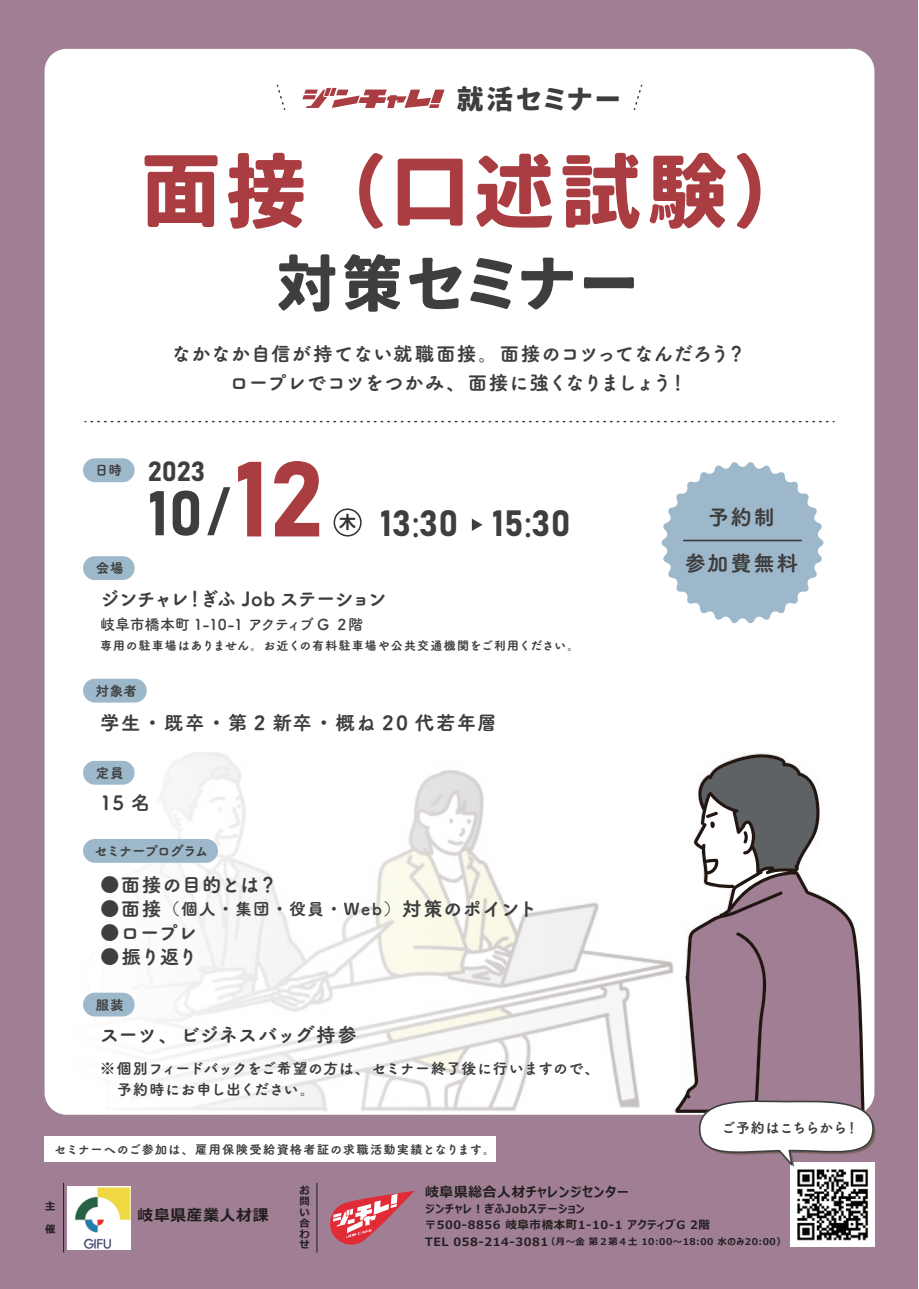
<style>
.page{position:relative;width:919px;height:1289px;background:#fff}
.page>*{position:absolute;margin:0;border:0;box-sizing:border-box;transform-origin:0 0}
.t1{font:79.8px "Gen Jyuu Gothic L P Heavy";letter-spacing:.07em;color:#aa3d41}
.t2{font:62.1px "Bahnschrift";color:#3e3e3f}
.t3{font:60.3px "Gen Jyuu Gothic L P Heavy";letter-spacing:.06em;color:#3e3e3f}
.t4{font:36px "Bahnschrift";color:#3e3e3f}
.t5{font:27.45px "Bahnschrift";color:#3e3e3f}
.t6{font:26.55px "Gen Jyuu Gothic L P Heavy";letter-spacing:.1em;color:#3e3e3f}
.t7{font:21.3px/45.2px "Tsuku A Rd Gothic Std E";letter-spacing:.08em;color:#3e3e3f;text-align:center}
.t8{font:19.5px/28.5px "Tsuku A Rd Gothic Std E";letter-spacing:.02em;color:#3e3e3f;text-align:center}
.t9{font:19.5px "Tsuku A Rd Gothic Std E";color:#3e3e3f}
.t10{font:19.5px "Tsuku A Rd Gothic Std E";letter-spacing:.075em;color:#3e3e3f}
.t11{font:19.5px "Tsuku A Rd Gothic Std E";letter-spacing:-.085em;color:#3e3e3f}
.t12{font:700 17.55px "Gen Jyuu Gothic L";color:#343434}
.t13{font:16.5px "Tsuku A Rd Gothic Std E";letter-spacing:.09em;color:#3e3e3f}
.t14{font:700 15.6px "Meiryo UI";letter-spacing:.05em;color:#231f20}
.t15{font:15px/21px "Tsuku A Rd Gothic Std E";letter-spacing:.005em;color:#3e3e3f}
.t16{font:15px "Tsuku A Rd Gothic Std B";letter-spacing:-.03em;color:#3e3e3f}
.t17{font:14.1px "Tsuku A Rd Gothic Std E";letter-spacing:-.01em;color:#3e3e3f}
.t18{font:700 13.65px "Meiryo UI";letter-spacing:.05em;color:#231f20}
.t19{font:13.65px "Tsuku A Rd Gothic Std E";letter-spacing:-.03em;color:#3e3e3f}
.t20{font:13.65px "Tsuku A Rd Gothic Std E";letter-spacing:-.085em;color:#3e3e3f}
.t21{font:12.3px "Tsuku A Rd Gothic Std E";letter-spacing:.075em;color:#3e3e3f}
.t22{font:12px "Tsuku A Rd Gothic Std E";letter-spacing:.075em;color:#3e3e3f}
.t23{font:700 11.55px "Meiryo UI";letter-spacing:.05em;color:#231f20}
.t24{font:700 10.5px/23px "Meiryo UI";color:#231f20}
.t25{font:700 10.35px/10.8px "Meiryo UI";color:#231f20;text-align:justify}
.t26{font:700 9.3px "Meiryo UI";letter-spacing:.05em;color:#231f20}
.s1{font-size:51.75px}
.s2{font-size:105px;color:#aa3d41}
.s3{font-family:"Koz Go Pr 6 N"}
.s4{font-size:19.5px}
</style>
<div class="page">
<div style="left:0;top:0;width:917px;height:1288px;background:#a07f94"></div>
<div style="left:45px;top:49px;width:829px;height:1065px;background:#fff;border-radius:22px"></div>
<img style="left:83px;top:752px;width:686px;height:360px">
<svg style="left:675px;top:754px;width:105px;height:359px"></svg>
<svg style="left:472px;top:518px;width:10px;height:13px"></svg>
<div style="left:83px;top:839px;width:135px;height:23px;background:#9eb8cb;border-radius:12px"></div>
<div style="left:83px;top:678px;width:64px;height:24px;background:#9eb8cb;border-radius:12px"></div>
<div style="left:83px;top:556px;width:52px;height:24px;background:#9eb8cb;border-radius:12px"></div>
<svg style="left:85px;top:421px;width:749px;height:1px"></svg>
<svg style="left:302px;top:88px;width:142px;height:20px"></svg>
<svg style="left:276px;top:85px;width:9px;height:25px"></svg>
<svg style="left:633px;top:85px;width:9px;height:25px"></svg>
<div style="left:83px;top:458px;width:52px;height:24px;background:#9eb8cb;border-radius:12px"></div>
<div style="left:83px;top:760px;width:52px;height:24px;background:#9eb8cb;border-radius:12px"></div>
<div style="left:333px;top:508px;width:28px;height:28px;border:2px solid #343434;border-radius:50%"></div>
<div style="left:83px;top:992px;width:52px;height:24px;background:#9eb8cb;border-radius:12px"></div>
<svg style="left:661px;top:462px;width:163px;height:162px"></svg>
<hr style="left:683px;top:539px;width:118px;height:2px;background:#3e3e3f">
<svg style="left:330px;top:1191px;width:84px;height:54px"></svg>
<img style="left:68px;top:1186px;width:62px;height:62px">
<hr style="left:63px;top:1182px;width:1px;height:70px;background:#231f20">
<hr style="left:316px;top:1182px;width:1px;height:70px;background:#231f20">
<div style="left:45px;top:1136px;width:451px;height:25px;background:#fff"></div>
<img style="left:790px;top:1170px;width:84px;height:76px">
<svg style="left:679px;top:757px;width:196px;height:413px"></svg>
<h3 class="t6" style="left:457px;top:79px;width:165px">就活セミナー</h3>
<h1 class="t1" style="left:141px;top:131px;width:632px">面接（口述試験）</h1>
<h3 class="t3" style="left:277px;top:238px;width:362px">対策セミナー</h3>
<h3 class="t8" style="left:171px;top:338px;width:576px">なかなか自信が持てない就職面接。面接のコツってなんだろう？ロープレでコツをつかみ、面接に強くなりましょう！</h3>
<p class="t19" style="left:95px;top:459px;width:29px">日時</p>
<h2 class="t2" style="left:148px;top:466px;width:177px">10<span class="s1">/</span><span class="s2">12</span></h2>
<h3 class="t5" style="left:148px;top:450px;width:59px">2023</h3>
<h3 class="t12" style="left:339px;top:509px;width:19px">木</h3>
<h3 class="t4" style="left:380px;top:495px;width:192px">13<span class="s3">:</span>30 15<span class="s3">:</span>30</h3>
<p class="t19" style="left:96px;top:557px;width:29px">会場</p>
<h3 class="t11" style="left:100px;top:583px;width:288px">ジンチャレ！ぎふ Job ステーション</h3>
<p class="t16" style="left:100px;top:612px;width:264px">岐阜市橋本町 1-10-1 アクティブ G ２階</p>
<p class="t22" style="left:100px;top:636px;width:480px">専用の駐車場はありません。お近くの有料駐車場や公共交通機関をご利用ください。</p>
<p class="t19" style="left:95px;top:679px;width:43px">対象者</p>
<h3 class="t10" style="left:100px;top:707px;width:398px">学生・既卒・第 2 新卒・概ね 20 代若年層</h3>
<p class="t19" style="left:96px;top:761px;width:29px">定員</p>
<h3 class="t9" style="left:100px;top:787px;width:52px">15 名</h3>
<p class="t20" style="left:95px;top:840px;width:115px">セミナープログラム</p>
<h3 class="t9" style="left:100px;top:869px;width:179px">●面接の目的とは？</h3>
<h3 class="t13" style="left:100px;top:895px;width:439px"><span class="s4">●面接</span>（個人・集団・役員・Web）<span class="s4">対策のポイント</span></h3>
<h3 class="t9" style="left:100px;top:917px;width:98px">●ロープレ</h3>
<h3 class="t9" style="left:100px;top:941px;width:99px">●振り返り</h3>
<p class="t19" style="left:96px;top:993px;width:29px">服装</p>
<h3 class="t9" style="left:100px;top:1019px;width:258px">スーツ、ビジネスバッグ持参</h3>
<p class="t15" style="left:100px;top:1057px;width:501px">※個別フィードバックをご希望の方は、セミナー終了後に行いますので、　予約時にお申し出ください。</p>
<p class="t21" style="left:55px;top:1139px;width:442px">セミナーへのご参加は、雇用保険受給資格者証の求職活動実績となります。</p>
<h3 class="t7" style="left:685px;top:493px;width:114px">予約制<br>参加費無料</h3>
<p class="t17" style="left:721px;top:1116px;width:139px">ご予約はこちらから！</p>
<p class="t18" style="left:425px;top:1182px;width:205px">岐阜県総合人材チャレンジセンター</p>
<p class="t23" style="left:424px;top:1216px;width:287px">〒500-8856 岐阜市橋本町1-10-1 アクティブG 2階</p>
<p class="t25" style="left:299px;top:1185px;width:12px">お問い合わせ</p>
<p class="t24" style="left:45px;top:1195px;width:12px">主催</p>
<h3 class="t14" style="left:137px;top:1204px;width:132px">岐阜県産業人材課</h3>
<p class="t23" style="left:425px;top:1200px;width:161px">ジンチャレ︕ぎふJobステーション</p>
<p class="t26" style="left:546px;top:1235px;width:241px">（月～金 第２第４土 10:00～18:00 水のみ20:00）</p>
<p class="t23" style="left:425px;top:1233px;width:124px">TEL 058-214-3081</p>
</div>
